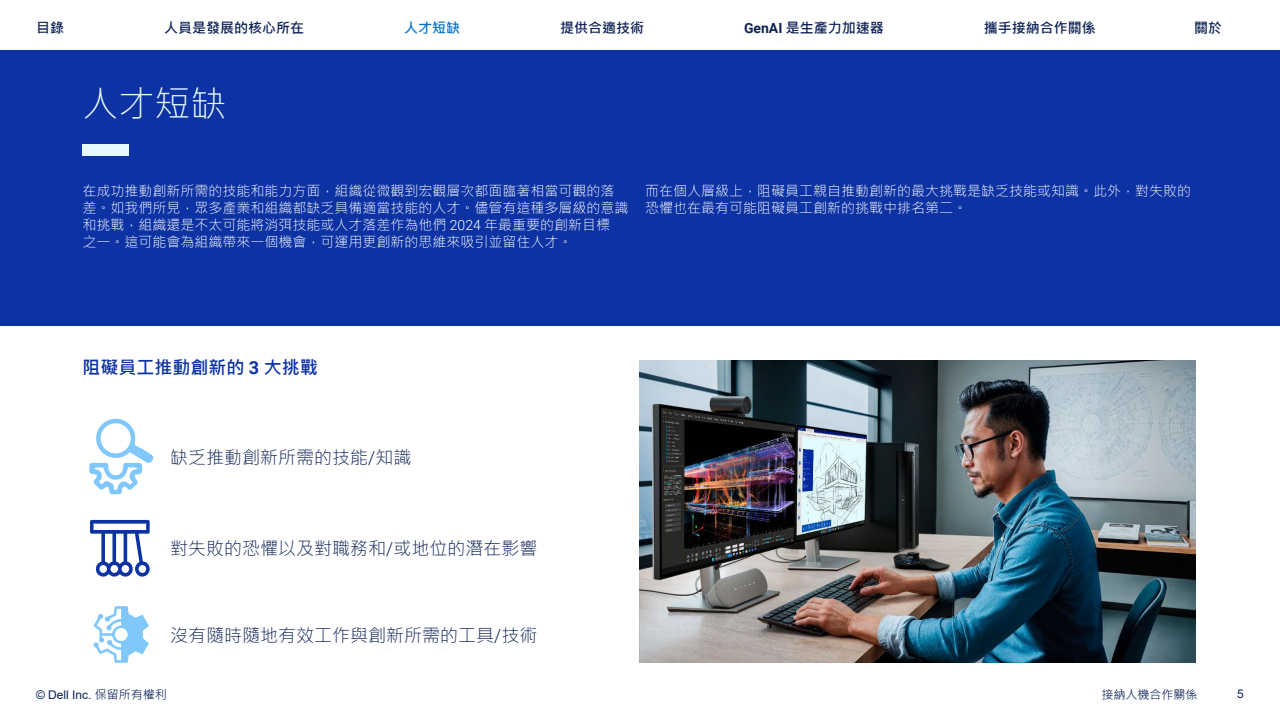
<style>
.page{position:relative;width:1280px;height:720px;background:#fff}
.page>*{position:absolute;margin:0;border:0;box-sizing:border-box;transform-origin:0 0}
.t1{font:300 36px "Microsoft Jheng Hei";color:#e5f8ff}
.t2{font:300 18px "Microsoft Jheng Hei";color:#0d2155}
.t3{font:700 18px "Microsoft Jheng Hei";color:#0c32a4}
.t4{font:300 14px/16.8px "Microsoft Jheng Hei";color:#fff}
.t5{font:700 14px "Microsoft Jheng Hei";color:#0d2155}
.t6{font:700 14px "Microsoft Jheng Hei";color:#0672cb}
.t7{font:12px "Arial";color:#0d2155}
.t8{font:12px "Microsoft Jheng Hei";color:#0d2155}
.s1{font-family:"Roboto"}
.s2{font-family:"Microsoft Jheng Hei"}
</style>
<div class="page">
<div style="left:0;top:50px;width:1280px;height:276px;background:#0c32a4"></div>
<div style="left:82px;top:144px;width:47px;height:11px;background:#e5f8ff"></div>
<svg style="left:89px;top:418px;width:65px;height:77px"></svg>
<svg style="left:90px;top:520px;width:60px;height:57px"></svg>
<svg style="left:93px;top:606px;width:56px;height:57px"></svg>
<img style="left:639px;top:360px;width:557px;height:303px">
<p class="t5" style="left:36px;top:19px;width:29px">目錄</p>
<p class="t5" style="left:164px;top:19px;width:142px">人員是發展的核心所在</p>
<p class="t6" style="left:404px;top:19px;width:57px">人才短缺</p>
<p class="t5" style="left:560px;top:19px;width:85px">提供合適技術</p>
<p class="t5" style="left:744px;top:19px;width:141px"><span class="s1">GenAI</span> 是生產力加速器</p>
<p class="t5" style="left:984px;top:19px;width:113px">攜手接納合作關係</p>
<p class="t5" style="left:1194px;top:19px;width:29px">關於</p>
<h1 class="t1" style="left:82px;top:80px;width:145px">人才短缺</h1>
<p class="t4" style="left:82px;top:183px;width:547px">在成功推動創新所需的技能和能力方面，組織從微觀到宏觀層次都面臨著相當可觀的落差。如我們所見，眾多產業和組織都缺乏具備適當技能的人才。儘管有這種多層級的意識和挑戰，組織還是不太可能將消弭技能或人才落差作為他們 <span class="s1">2024</span> 年最重要的創新目標<br>之一。這可能會為組織帶來一個機會，可運用更創新的思維來吸引並留住人才。</p>
<p class="t4" style="left:645px;top:183px;width:547px">而在個人層級上，阻礙員工親自推動創新的最大挑戰是缺乏技能或知識。此外，對失敗的恐懼也在最有可能阻礙員工創新的挑戰中排名第二。</p>
<p class="t3" style="left:82px;top:356px;width:237px">阻礙員工推動創新的 <span class="s1">3</span> 大挑戰</p>
<p class="t2" style="left:170px;top:446px;width:243px">缺乏推動創新所需的技能<span class="s1">/</span>知識</p>
<p class="t2" style="left:170px;top:537px;width:369px">對失敗的恐懼以及對職務和<span class="s1">/</span>或地位的潛在影響</p>
<p class="t2" style="left:170px;top:624px;width:369px">沒有隨時隨地有效工作與創新所需的工具<span class="s1">/</span>技術</p>
<p class="t7" style="left:36px;top:686px;width:132px">© Dell Inc. <span class="s2">保留所有權利</span></p>
<p class="t8" style="left:1102px;top:687px;width:97px">接納人機合作關係</p>
<p class="t7" style="left:1237px;top:685px;width:8px">5</p>
</div>
